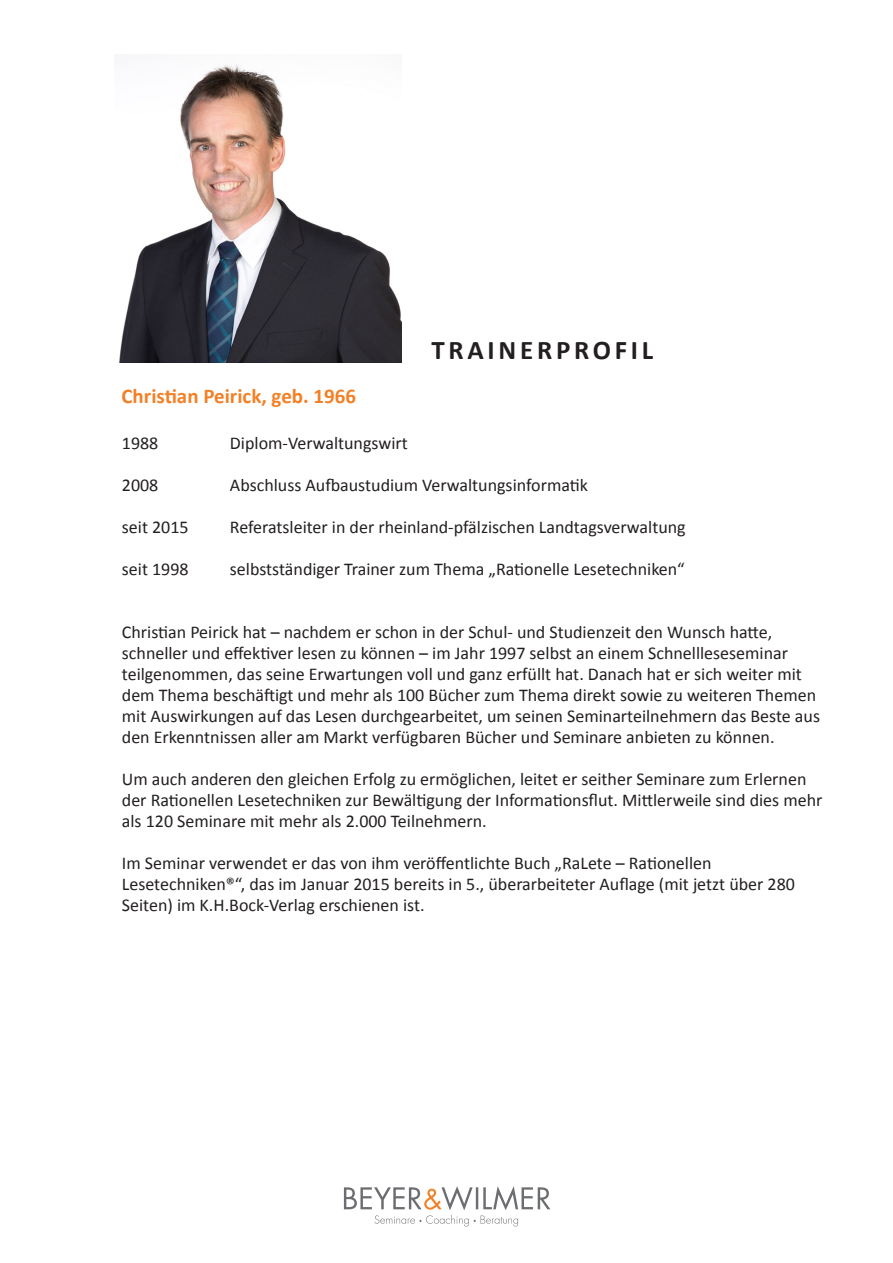
<style>
.page{position:relative;width:893px;height:1263px;background:#fff}
.page>*{position:absolute;margin:0;border:0;box-sizing:border-box;transform-origin:0 0}
.t1{font:700 27px "Calibri";letter-spacing:.14em;color:#231f20}
.t2{font:700 21px "Calibri";color:#f48026}
.t3{font:18px/21px "Calibri";color:#231f20}
</style>
<div class="page">
<svg style="left:344px;top:1186px;width:206px;height:40px"></svg>
<img style="left:119px;top:64px;width:283px;height:299px">
<p class="t2" style="left:122px;top:383px;width:236px">Christian Peirick, geb. 1966</p>
<p class="t1" style="left:431px;top:333px;width:223px">TRAINERPROFIL</p>
<p class="t3" style="left:122px;top:432px;width:38px">1988</p>
<p class="t3" style="left:230px;top:432px;width:179px">Diplom-Verwaltungswirt</p>
<p class="t3" style="left:122px;top:474px;width:38px">2008</p>
<p class="t3" style="left:230px;top:474px;width:360px">Abschluss Aufbaustudium Verwaltungsinformatik</p>
<p class="t3" style="left:122px;top:516px;width:68px">seit 2015</p>
<p class="t3" style="left:230px;top:516px;width:457px">Referatsleiter in der rheinland-pfälzischen Landtagsverwaltung</p>
<p class="t3" style="left:122px;top:558px;width:68px">seit 1998</p>
<p class="t3" style="left:230px;top:558px;width:456px">selbstständiger Trainer zum Thema „Rationelle Lesetechniken“</p>
<p class="t3" style="left:122px;top:621px;width:700px">Christian Peirick hat – nachdem er schon in der Schul- und Studienzeit den Wunsch hatte, schneller und effektiver lesen zu können – im Jahr 1997 selbst an einem Schnellleseseminar teilgenommen, das seine Erwartungen voll und ganz erfüllt hat. Danach hat er sich weiter mit dem Thema beschäftigt und mehr als 100 Bücher zum Thema direkt sowie zu weiteren Themen mit Auswirkungen auf das Lesen durchgearbeitet, um seinen Seminarteilnehmern das Beste aus den Erkenntnissen aller am Markt verfügbaren Bücher und Seminare anbieten zu können.</p>
<p class="t3" style="left:122px;top:768px;width:702px">Um auch anderen den gleichen Erfolg zu ermöglichen, leitet er seither Seminare zum Erlernen der Rationellen Lesetechniken zur Bewältigung der Informationsflut. Mittlerweile sind dies mehr als 120 Seminare mit mehr als 2.000 Teilnehmern.</p>
<p class="t3" style="left:122px;top:852px;width:675px">Im Seminar verwendet er das von ihm veröffentlichte Buch „RaLete – Rationellen<br>Lesetechniken®“, das im Januar 2015 bereits in 5., überarbeiteter Auflage (mit jetzt über 280<br>Seiten) im K.H.Bock-Verlag erschienen ist.</p>
</div>
